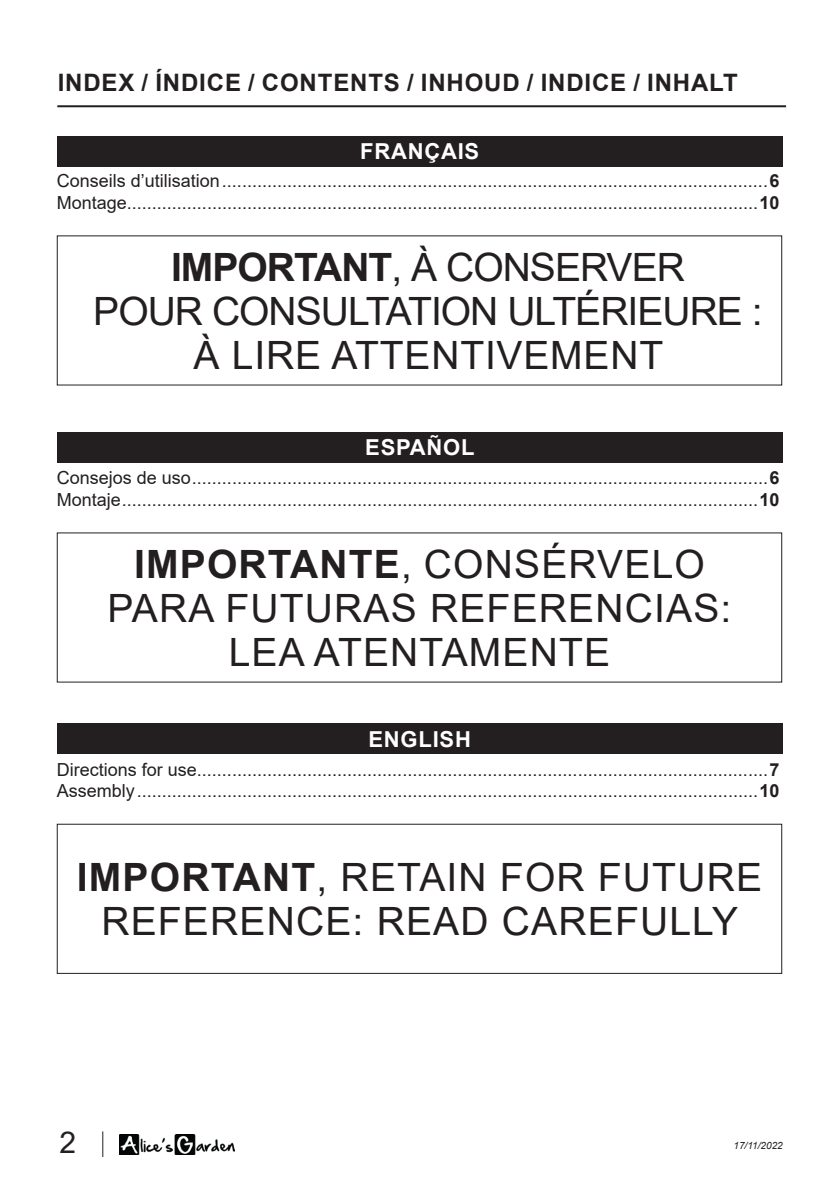
<style>
.page{position:relative;width:840px;height:1191px;background:#fff}
.page>*{position:absolute;margin:0;border:0;box-sizing:border-box;transform-origin:0 0}
.t1{font:39px/44px "Arial";letter-spacing:.03em;color:#231f20;text-align:center}
.t2{font:39px/44px "Arial";letter-spacing:-.025em;color:#231f20;text-align:center}
.t3{font:30px "Arial";color:#231f20}
.TITRE{font:700 24px "Arial";letter-spacing:.035em;color:#231f20}
.t4{font:700 22px "Arial";letter-spacing:.035em;color:#fff}
.TITRE-TDM-9PT{font:18px "Arial";color:#231f20}
.t5{font:italic 10px "Arial";color:#231f20}
.s1{font-weight:700}
</style>
<div class="page">
<svg style="left:102px;top:1131px;width:1px;height:26px"></svg>
<img style="left:119px;top:1134px;width:115px;height:20px">
<hr style="left:57px;top:105px;width:728px;height:2px;background:#231f20">
<div style="left:57px;top:136px;width:725px;height:31px;background:#231f20"></div>
<div style="left:57px;top:432px;width:725px;height:31px;background:#231f20"></div>
<div style="left:57px;top:723px;width:725px;height:31px;background:#231f20"></div>
<div style="left:57px;top:823px;width:724px;height:151px;border:1px solid #231f20"></div>
<p class="TITRE" style="left:58px;top:66px;width:681px">INDEX / ÍNDICE / CONTENTS / INHOUD / INDICE / INHALT</p>
<p class="t4" style="left:360px;top:136px;width:121px">FRANÇAIS</p>
<p class="TITRE-TDM-9PT" style="left:57px;top:169px;width:723px">Conseils d’utilisation.............................................................................................................<span class="s1">6</span></p>
<p class="TITRE-TDM-9PT" style="left:57px;top:190px;width:723px">Montage..............................................................................................................................<span class="s1">10</span></p>
<p class="t2" style="left:93px;top:245px;width:670px"><span class="s1">IMPORTANT</span>, À CONSERVER<br>POUR CONSULTATION ULTÉRIEURE :<br>À LIRE ATTENTIVEMENT</p>
<p class="t4" style="left:365px;top:432px;width:111px">ESPAÑOL</p>
<p class="TITRE-TDM-9PT" style="left:57px;top:466px;width:723px">Consejos de uso...................................................................................................................<span class="s1">6</span></p>
<p class="TITRE-TDM-9PT" style="left:57px;top:487px;width:723px">Montaje...............................................................................................................................<span class="s1">10</span></p>
<p class="t1" style="left:107px;top:542px;width:625px"><span class="s1">IMPORTANTE</span>, CONSÉRVELO<br>PARA FUTURAS REFERENCIAS:</p>
<p class="t1" style="left:228px;top:630px;width:383px">LEA ATENTAMENTE</p>
<p class="t4" style="left:368px;top:723px;width:104px">ENGLISH</p>
<p class="TITRE-TDM-9PT" style="left:57px;top:757px;width:723px">Directions for use..................................................................................................................<span class="s1">7</span></p>
<p class="TITRE-TDM-9PT" style="left:57px;top:778px;width:723px">Assembly............................................................................................................................<span class="s1">10</span></p>
<p class="t1" style="left:77px;top:855px;width:686px"><span class="s1">IMPORTANT</span>, RETAIN FOR FUTURE<br>REFERENCE: READ CAREFULLY</p>
<h2 class="t3" style="left:60px;top:1122px;width:18px">2</h2>
<p class="t5" style="left:733px;top:1138px;width:51px">17/11/2022</p>
</div>
